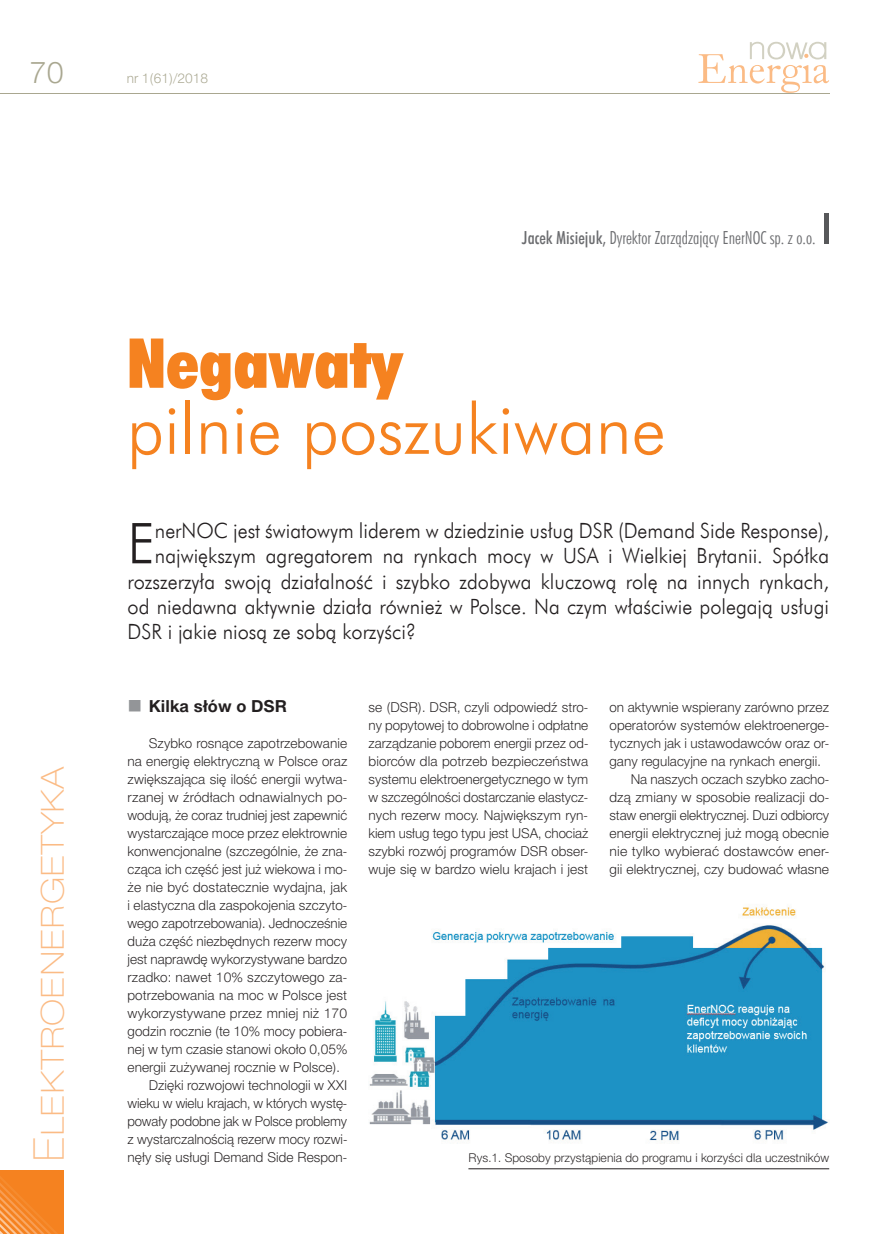
<style>
.page{position:relative;width:893px;height:1234px;background:#fff}
.page>*{position:absolute;margin:0;border:0;box-sizing:border-box;transform-origin:0 0}
.t1{font:70.35px "Futura Lt EU Normal";color:#f58220}
.t2{font:69px "Futura X Blk Cn EU Normal";color:#f58220}
.t3{font:56.25px "Futura Lt EU Normal";color:#231f20;scale:.95 1}
.t4{font:42px "Switzer EFN Thin";color:#fbbb85}
.t5{font:30px "Switzer EFN Light";color:#a9a790}
.t6{font:21px "Futura Lt EU Normal";color:#231f20;scale:.95 1}
.t7{font:18px "Futura Lt Cn EU Normal";color:#6c6d70}
.t8{font:700 16.5px "Switzer EFN";color:#231f20}
.t9{font:13.5px/18px "Switzer EFN Light";color:#231f20;text-align:justify}
.t10{font:13.5px "Switzer EFN Light";color:#a9a790}
.t11{font:12px "Switzer EFN Light";color:#231f20}
.s1{font-family:"Futura Md Cn EU Normal"}
.s2{color:#939598}
</style>
<div class="page">
<hr style="left:0;top:93px;width:829px;height:1px;background:#a9a790">
<svg style="left:698px;top:42px;width:131px;height:51px"></svg>
<svg style="left:0;top:1170px;width:64px;height:63px"></svg>
<hr style="left:824px;top:213px;width:4px;height:30px;background:#57585a">
<img style="left:369px;top:906px;width:460px;height:238px">
<hr style="left:468px;top:1168px;width:361px;height:1px;background:#231f20">
<h3 class="t5" style="left:30px;top:55px;width:36px">70</h3>
<p class="t10" style="left:127px;top:70px;width:83px">nr 1(61)/2018</p>
<h3 class="t7" style="left:522px;top:226px;width:295px"><span class="s1">Jacek Misiejuk,</span> Dyrektor Zarządzający EnerNOC sp. z o.o.</h3>
<h2 class="t2" style="left:127px;top:319px;width:277px">Negawaty</h2>
<h1 class="t1" style="left:127px;top:386px;width:541px">pilnie poszukiwane</h1>
<h3 class="t4" style="left:25px;top:1161px;width:397px;rotate:-90deg">ELEKTROENERGETYKA</h3>
<h3 class="t3" style="left:128px;top:509px;width:30px">E</h3>
<h3 class="t6" style="left:155px;top:517px;width:711px">nerNOC jest światowym liderem w dziedzinie usług DSR (Demand Side Response),</h3>
<h3 class="t6" style="left:155px;top:543px;width:711px">największym agregatorem na rynkach mocy w USA i Wielkiej Brytanii. Spółka</h3>
<h3 class="t6" style="left:128px;top:568px;width:740px">rozszerzyła swoją działalność i szybko zdobywa kluczową rolę na innych rynkach,</h3>
<h3 class="t6" style="left:128px;top:593px;width:740px">od niedawna aktywnie działa również w Polsce. Na czym właściwie polegają usługi</h3>
<h3 class="t6" style="left:128px;top:618px;width:305px">DSR i jakie niosą ze sobą korzyści?</h3>
<p class="t8" style="left:128px;top:696px;width:161px"><span class="s2">■</span> Kilka słów o DSR</p>
<p class="t9" style="left:149px;top:733px;width:200px">Szybko rosnące zapotrzebowanie</p>
<p class="t9" style="left:128px;top:751px;width:221px">na energię elektryczną w Polsce oraz</p>
<p class="t9" style="left:128px;top:769px;width:221px">zwiększająca się ilość energii wytwa-</p>
<p class="t9" style="left:128px;top:787px;width:221px">rzanej w źródłach odnawialnych po-</p>
<p class="t9" style="left:128px;top:805px;width:221px">wodują, że coraz trudniej jest zapewnić</p>
<p class="t9" style="left:128px;top:823px;width:221px">wystarczające moce przez elektrownie</p>
<p class="t9" style="left:128px;top:841px;width:221px">konwencjonalne (szczególnie, że zna-</p>
<p class="t9" style="left:128px;top:859px;width:221px">cząca ich część jest już wiekowa i mo-</p>
<p class="t9" style="left:128px;top:877px;width:221px">że nie być dostatecznie wydajna, jak</p>
<p class="t9" style="left:128px;top:895px;width:221px">i elastyczna dla zaspokojenia szczyto-</p>
<p class="t9" style="left:128px;top:913px;width:221px">wego zapotrzebowania). Jednocześnie</p>
<p class="t9" style="left:128px;top:931px;width:221px">duża część niezbędnych rezerw mocy</p>
<p class="t9" style="left:128px;top:949px;width:221px">jest naprawdę wykorzystywane bardzo</p>
<p class="t9" style="left:128px;top:967px;width:221px">rzadko: nawet 10% szczytowego za-</p>
<p class="t9" style="left:128px;top:985px;width:221px">potrzebowania na moc w Polsce jest</p>
<p class="t9" style="left:128px;top:1003px;width:221px">wykorzystywane przez mniej niż 170</p>
<p class="t9" style="left:128px;top:1021px;width:221px">godzin rocznie (te 10% mocy pobiera-</p>
<p class="t9" style="left:128px;top:1039px;width:221px">nej w tym czasie stanowi około 0,05%</p>
<p class="t9" style="left:128px;top:1057px;width:214px">energii zużywanej rocznie w Polsce).</p>
<p class="t9" style="left:149px;top:1075px;width:200px">Dzięki rozwojowi technologii w XXI</p>
<p class="t9" style="left:128px;top:1093px;width:221px">wieku w wielu krajach, w których wystę-</p>
<p class="t9" style="left:128px;top:1111px;width:221px">powały podobne jak w Polsce problemy</p>
<p class="t9" style="left:128px;top:1129px;width:221px">z wystarczalnością rezerw mocy rozwi-</p>
<p class="t9" style="left:128px;top:1147px;width:221px">nęły się usługi Demand Side Respon-</p>
<p class="t9" style="left:369px;top:697px;width:221px">se (DSR). DSR, czyli odpowiedź stro&shy;ny popytowej to dobrowolne i odpłatne zarządzanie poborem energii przez od&shy;biorców dla potrzeb bezpieczeństwa systemu elektroenergetycznego w tym w szczególności dostarczanie elastycz&shy;nych rezerw mocy. Największym ryn&shy;kiem usług tego typu jest USA, chociaż szybki rozwój programów DSR obser&shy;wuje się w bardzo wielu krajach i jest</p>
<p class="t9" style="left:609px;top:697px;width:221px">on aktywnie wspierany zarówno przez</p>
<p class="t9" style="left:609px;top:715px;width:221px">operatorów systemów elektroenerge-</p>
<p class="t9" style="left:609px;top:733px;width:221px">tycznych jak i ustawodawców oraz or-</p>
<p class="t9" style="left:609px;top:751px;width:213px">gany regulacyjne na rynkach energii.</p>
<p class="t9" style="left:631px;top:769px;width:200px">Na naszych oczach szybko zacho-</p>
<p class="t9" style="left:609px;top:787px;width:221px">dzą zmiany w sposobie realizacji do-</p>
<p class="t9" style="left:609px;top:805px;width:221px">staw energii elektrycznej. Duzi odbiorcy</p>
<p class="t9" style="left:609px;top:823px;width:221px">energii elektrycznej już mogą obecnie</p>
<p class="t9" style="left:609px;top:841px;width:221px">nie tylko wybierać dostawców ener-</p>
<p class="t9" style="left:609px;top:859px;width:221px">gii elektrycznej, czy budować własne</p>
<p class="t11" style="left:468px;top:1150px;width:362px">Rys.1. Sposoby przystąpienia do programu i korzyści dla uczestników</p>
</div>
